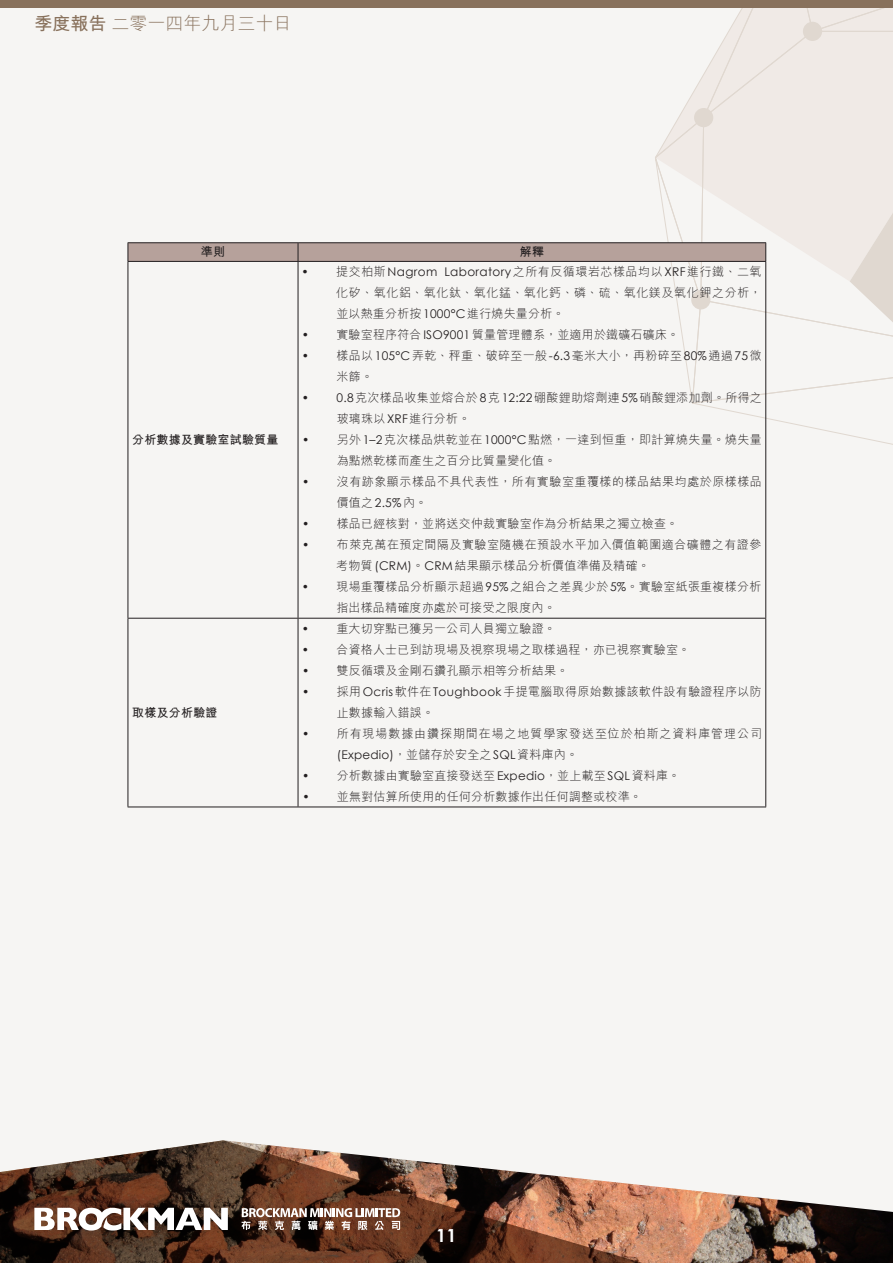
<style>
.page{position:relative;width:893px;height:1263px;background:#f6f5f3}
.page>*{position:absolute;margin:0;border:0;box-sizing:border-box;transform-origin:0 0}
.t1{font:300 18px "M Hei HK";color:#88715c}
.t2{font:700 18px "Century Gothic";color:#fff}
.t3{font:300 12px/21px "M Hei HK";letter-spacing:.025em;color:#231f20}
.t4{font:300 12px/21px "M Hei HK";letter-spacing:.045em;color:#231f20}
.t5{font:300 12px/21px "M Hei HK";letter-spacing:.075em;color:#231f20}
.t6{font:700 12px "M Hei HK";letter-spacing:.015em;color:#231f20}
.s1{font-weight:700}
.s2{font-family:"Century Gothic";font-weight:400}
</style>
<div class="page">
<div style="left:0;top:0;width:893px;height:8px;background:#88715c"></div>
<img style="left:687px;top:1190px;width:206px;height:73px">
<svg style="left:0;top:1140px;width:687px;height:123px"></svg>
<svg style="left:34px;top:1208px;width:194px;height:22px"></svg>
<svg style="left:241px;top:1208px;width:159px;height:22px"></svg>
<svg style="left:128px;top:8px;width:765px;height:471px"></svg>
<hr style="left:128px;top:261px;width:170px;height:1px;background:#231f20">
<hr style="left:298px;top:261px;width:468px;height:1px;background:#231f20">
<hr style="left:128px;top:262px;width:1px;height:356px;background:#231f20">
<hr style="left:298px;top:262px;width:1px;height:356px;background:#231f20">
<hr style="left:765px;top:262px;width:1px;height:356px;background:#231f20">
<hr style="left:128px;top:618px;width:170px;height:1px;background:#231f20">
<hr style="left:128px;top:619px;width:1px;height:187px;background:#231f20">
<hr style="left:298px;top:618px;width:468px;height:1px;background:#231f20">
<hr style="left:298px;top:619px;width:1px;height:187px;background:#231f20">
<hr style="left:765px;top:619px;width:1px;height:187px;background:#231f20">
<hr style="left:128px;top:806px;width:170px;height:1px;background:#231f20">
<hr style="left:298px;top:806px;width:468px;height:1px;background:#231f20">
<h1 class="t1" style="left:34px;top:11px;width:259px"><span class="s1">季度報告</span> 二零一四年九月三十日</h1>
<p class="t6" style="left:201px;top:242px;width:26px">準則</p>
<p class="t6" style="left:520px;top:242px;width:26px">解釋</p>
<p class="t6" style="left:132px;top:431px;width:148px">分析數據及實驗室試驗質量</p>
<p class="t6" style="left:132px;top:704px;width:87px">取樣及分析驗證</p>
<p class="t3" style="left:336px;top:261px;width:427px;text-align:justify;text-indent:-35px"><span class="s2">•</span> 提交柏斯<span class="s2">Nagrom Laboratory</span>之所有反循環岩芯樣品均以<span class="s2">XRF</span>進行鐵、二氧化矽、氧化鋁、氧化鈦、氧化錳、氧化鈣、磷、硫、氧化鎂及氧化鉀之分析，並以熱重分析按<span class="s2">1000°C</span>進行燒失量分析。</p>
<p class="t3" style="left:302px;top:324px;width:379px"><span class="s2">•</span> 實驗室程序符合<span class="s2">ISO9001</span>質量管理體系，並適用於鐵礦石礦床。</p>
<p class="t3" style="left:337px;top:345px;width:427px;text-indent:-35px"><span class="s2">•</span> 樣品以<span class="s2">105°C</span>弄乾、秤重、破碎至一般<span class="s2">-6.3</span>毫米大小，再粉碎至<span class="s2">80%</span>通過<span class="s2">75</span>微米篩。</p>
<p class="t3" style="left:337px;top:387px;width:427px;text-indent:-35px"><span class="s2">• 0.8</span>克次樣品收集並熔合於<span class="s2">8</span>克<span class="s2">12:22</span>硼酸鋰助熔劑連<span class="s2">5%</span>硝酸鋰添加劑。所得之玻璃珠以<span class="s2">XRF</span>進行分析。</p>
<p class="t3" style="left:337px;top:429px;width:427px;text-indent:-35px"><span class="s2">•</span> 另外<span class="s2">1–2</span>克次樣品烘乾並在<span class="s2">1000°C</span>點燃，一達到恒重，即計算燒失量。燒失量為點燃乾樣而產生之百分比質量變化值。</p>
<p class="t4" style="left:337px;top:471px;width:427px;text-indent:-35px"><span class="s2">•</span> 沒有跡象顯示樣品不具代表性，所有實驗室重覆樣的樣品結果均處於原樣樣品價值之<span class="s2">2.5%</span>內。</p>
<p class="t3" style="left:302px;top:513px;width:378px"><span class="s2">•</span> 樣品已經核對，並將送交仲裁實驗室作為分析結果之獨立檢查。</p>
<p class="t4" style="left:336px;top:534px;width:427px;text-indent:-34px"><span class="s2">•</span> 布萊克萬在預定間隔及實驗室隨機在預設水平加入價值範圍適合礦體之有證參考物質<span class="s2">(CRM)</span>。<span class="s2">CRM</span>結果顯示樣品分析價值準備及精確。</p>
<p class="t3" style="left:336px;top:576px;width:427px;text-indent:-35px"><span class="s2">•</span> 現場重覆樣品分析顯示超過<span class="s2">95%</span>之組合之差異少於<span class="s2">5%</span>。實驗室紙張重複樣分析指出樣品精確度亦處於可接受之限度內。</p>
<p class="t3" style="left:302px;top:618px;width:256px"><span class="s2">•</span> 重大切穿點已獲另一公司人員獨立驗證。</p>
<p class="t3" style="left:302px;top:639px;width:390px"><span class="s2">•</span> 合資格人士已到訪現場及視察現場之取樣過程，亦已視察實驗室。</p>
<p class="t3" style="left:302px;top:660px;width:268px"><span class="s2">•</span> 雙反循環及金剛石鑽孔顯示相等分析結果。</p>
<p class="t3" style="left:337px;top:681px;width:427px;text-indent:-35px"><span class="s2">•</span> 採用<span class="s2">Ocris</span>軟件在<span class="s2">Toughbook</span>手提電腦取得原始數據該軟件設有驗證程序以防止數據輸入錯誤。</p>
<p class="t5" style="left:337px;top:723px;width:427px;text-indent:-35px"><span class="s2">•</span> 所有現場數據由鑽探期間在場之地質學家發送至位於柏斯之資料庫管理公司<span class="s2">(Expedio)</span>，並儲存於安全之<span class="s2">SQL</span>資料庫內。</p>
<p class="t3" style="left:302px;top:765px;width:380px"><span class="s2">•</span> 分析數據由實驗室直接發送至<span class="s2">Expedio</span>，並上載至<span class="s2">SQL</span>資料庫。</p>
<p class="t3" style="left:302px;top:786px;width:341px"><span class="s2">•</span> 並無對估算所使用的任何分析數據作出任何調整或校準。</p>
<h1 class="t2" style="left:436px;top:1222px;width:22px">11</h1>
</div>
